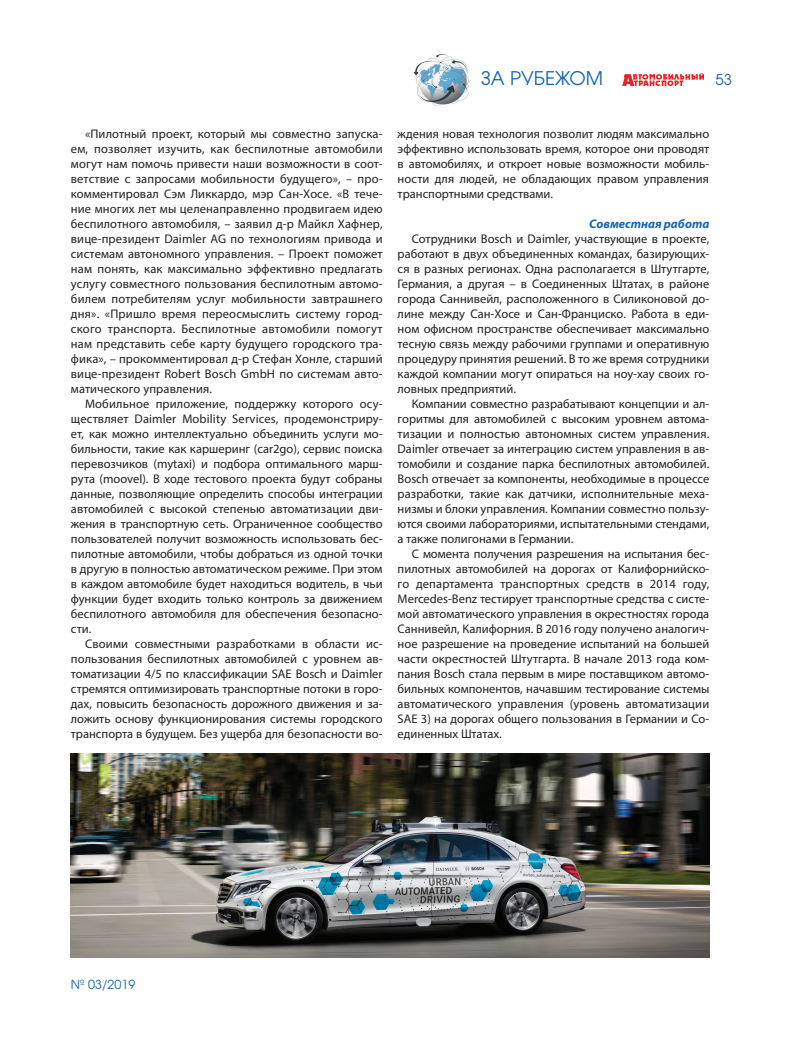
<style>
.page{position:relative;width:798px;height:1046px;background:#fff}
.page>*{position:absolute;margin:0;border:0;box-sizing:border-box;transform-origin:0 0}
.t1{font:18.75px "AG Avalanche C";color:#1565af}
.t2{font:15px "AG Avalanche C";color:#1565af}
.t3{font:12.5px/15px "Myriad Pro";color:#231f20;text-align:justify}
.t4{font:italic 700 12.5px "Myriad Pro";color:#1565af}
.t5{font:12.5px "AG Avalanche C";color:#1565af}
</style>
<div class="page">
<svg style="left:622px;top:73px;width:81px;height:13px"></svg>
<img style="left:415px;top:54px;width:53px;height:51px">
<img style="left:71px;top:753px;width:638px;height:204px">
<h1 class="t1" style="left:480px;top:67px;width:123px">ЗА РУБЕЖОМ</h1>
<p class="t2" style="left:715px;top:70px;width:18px">53</p>
<p class="t3" style="left:71px;top:126px;width:313px;text-indent:14px">«Пилотный проект, который мы совместно запуска&shy;ем, позволяет изучить, как беспилотные автомобили могут нам помочь привести наши возможности в соот&shy;ветствие с запросами мобильности будущего», – про&shy;комментировал Сэм Ликкардо, мэр Сан-Хосе. «В тече&shy;ние многих лет мы целенаправленно продвигаем идею беспилотного автомобиля, – заявил д-р Майкл Хафнер, вице-президент Daimler AG по технологиям привода и системам автономного управления. – Проект поможет нам понять, как максимально эффективно предлагать услугу совместного пользования беспилотным автомо&shy;билем потребителям услуг мобильности завтрашнего дня». «Пришло время переосмыслить систему город&shy;ского транспорта. Беспилотные автомобили помогут нам представить себе карту будущего городского тра&shy;фика», – прокомментировал д-р Стефан Хонле, старший вице-президент Robert Bosch GmbH по системам авто&shy;матического управления.</p>
<p class="t3" style="left:71px;top:396px;width:313px;text-indent:14px">Мобильное приложение, поддержку которого осу&shy;ществляет Daimler Mobility Services, продемонстриру&shy;ет, как можно интеллектуально объединить услуги мо&shy;бильности, такие как каршеринг (car2go), сервис поиска перевозчиков (mytaxi) и подбора оптимального марш&shy;рута (moovel). В ходе тестового проекта будут собраны данные, позволяющие определить способы интеграции автомобилей с высокой степенью автоматизации дви&shy;жения в транспортную сеть. Ограниченное сообщество пользователей получит возможность использовать бес&shy;пилотные автомобили, чтобы добраться из одной точки в другую в полностью автоматическом режиме. При этом в каждом автомобиле будет находиться водитель, в чьи функции будет входить только контроль за движением беспилотного автомобиля для обеспечения безопасно&shy;сти.</p>
<p class="t3" style="left:71px;top:636px;width:313px;text-indent:14px">Своими совместными разработками в области ис&shy;пользования беспилотных автомобилей с уровнем ав&shy;томатизации 4/5 по классификации SAE Bosch и Daimler стремятся оптимизировать транспортные потоки в горо&shy;дах, повысить безопасность дорожного движения и за&shy;ложить основу функционирования системы городского транспорта в будущем. Без ущерба для безопасности во-</p>
<p class="t3" style="left:397px;top:126px;width:313px">ждения новая технология позволит людям максимально эффективно использовать время, которое они проводят в автомобилях, и откроет новые возможности мобиль&shy;ности для людей, не обладающих правом управления транспортными средствами.</p>
<p class="t4" style="left:589px;top:215px;width:122px">Совместная работа</p>
<p class="t3" style="left:397px;top:231px;width:313px;text-indent:14px">Сотрудники Bosch и Daimler, участвующие в проекте, работают в двух объединенных командах, базирующих&shy;ся в разных регионах. Одна располагается в Штутгарте, Германия, а другая – в Соединенных Штатах, в районе города Саннивейл, расположенного в Силиконовой до&shy;лине между Сан-Хосе и Сан-Франциско. Работа в еди&shy;ном офисном пространстве обеспечивает максимально тесную связь между рабочими группами и оперативную процедуру принятия решений. В то же время сотрудники каждой компании могут опираться на ноу-хау своих го&shy;ловных предприятий.</p>
<p class="t3" style="left:397px;top:396px;width:313px;text-indent:14px">Компании совместно разрабатывают концепции и ал&shy;горитмы для автомобилей с высоким уровнем автома&shy;тизации и полностью автономных систем управления.<br>Daimler отвечает за интеграцию систем управления в ав&shy;томобили и создание парка беспилотных автомобилей.<br>Bosch отвечает за компоненты, необходимые в процессе разработки, такие как датчики, исполнительные меха&shy;низмы и блоки управления. Компании совместно пользу&shy;ются своими лабораториями, испытательными стендами, а также полигонами в Германии.</p>
<p class="t3" style="left:397px;top:546px;width:313px;text-indent:14px">С момента получения разрешения на испытания бес&shy;пилотных автомобилей на дорогах от Калифорнийско&shy;го департамента транспортных средств в 2014 году, Mercedes-Benz тестирует транспортные средства с систе&shy;мой автоматического управления в окрестностях города Саннивейл, Калифорния. В 2016 году получено аналогич&shy;ное разрешение на проведение испытаний на большей части окрестностей Штутгарта. В начале 2013 года ком&shy;пания Bosch стала первым в мире поставщиком автомо&shy;бильных компонентов, начавшим тестирование системы автоматического управления (уровень автоматизации SAE 3) на дорогах общего пользования в Германии и Со&shy;единенных Штатах.</p>
<p class="t5" style="left:71px;top:976px;width:66px">№ 03/2019</p>
</div>
